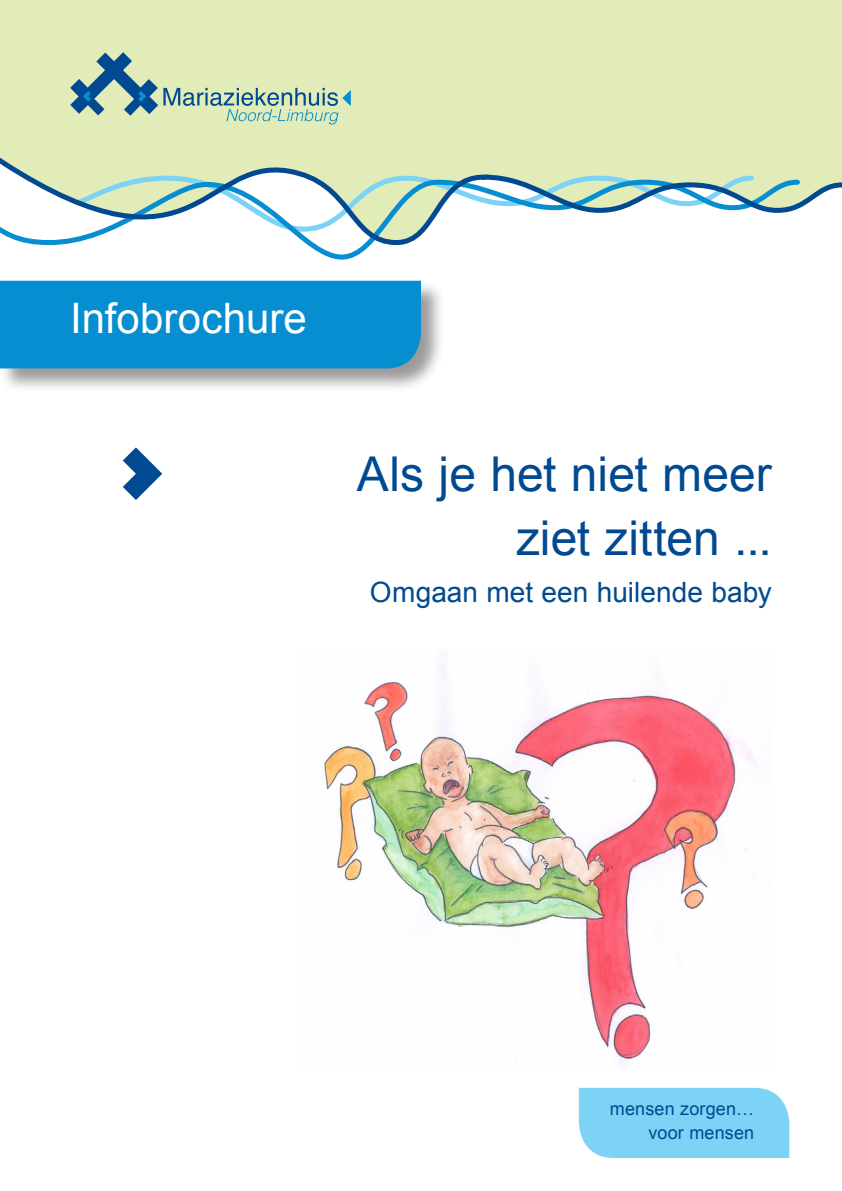
<style>
.page{position:relative;width:842px;height:1191px;background:#fff}
.page>*{position:absolute;margin:0;border:0;box-sizing:border-box;transform-origin:0 0}
._1_2_Cover_titel{font:48px "Arial";color:#014990}
._1_1_Cover_titel_bal{font:42px "Arial";color:#fff}
._1_3_Cover_subtitel{font:28px "Arial";letter-spacing:.005em;color:#014990}
.t1{font:18px/24px "Arial";letter-spacing:.01em;color:#014990;text-align:right}
</style>
<div class="page">
<div style="left:579px;top:1087px;width:210px;height:71px;background:#7cd3f6"></div>
<svg style="left:123px;top:447px;width:39px;height:53px"></svg>
<div style="left:0;top:0;width:842px;height:142px;background:#e1ecb8"></div>
<svg style="left:0;top:142px;width:842px;height:139px"></svg>
<svg style="left:70px;top:52px;width:281px;height:73px;background:#b8d0b2"></svg>
<div style="left:0;top:281px;width:445px;height:111px;background:#231f20;opacity:.45"></div>
<div style="left:0;top:281px;width:421px;height:87px;background:#068ed0"></div>
<img style="left:305px;top:661px;width:453px;height:406px">
<p class="_1_1_Cover_titel_bal" style="left:70px;top:291px;width:238px">Infobrochure</p>
<p class="_1_2_Cover_titel" style="left:357px;top:443px;width:416px">Als je het niet meer</p>
<p class="_1_2_Cover_titel" style="left:516px;top:506px;width:257px">ziet zitten ...</p>
<p class="_1_3_Cover_subtitel" style="left:370px;top:573px;width:403px">Omgaan met een huilende baby</p>
<p class="t1" style="left:610px;top:1097px;width:146px">mensen zorgen… voor mensen</p>
</div>
